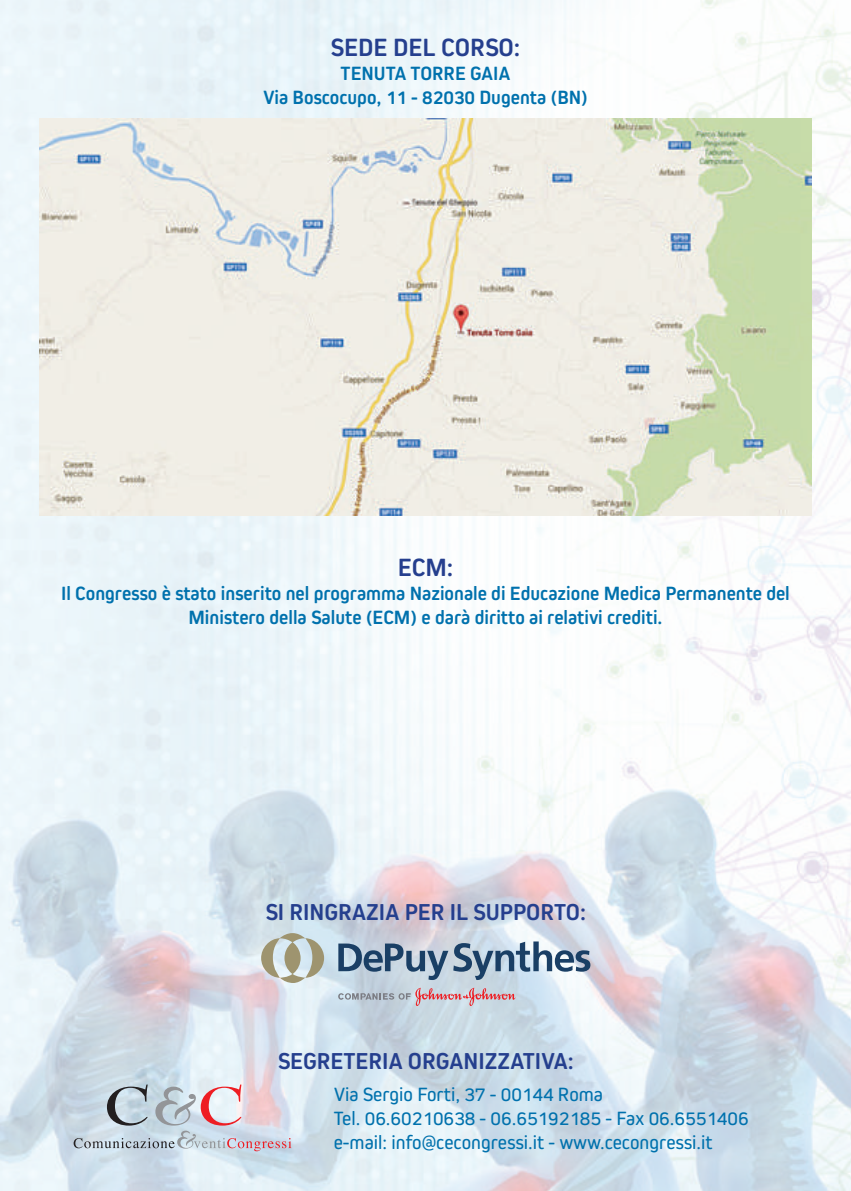
<style>
.page{position:relative;width:851px;height:1191px;background:#fff}
.page>*{position:absolute;margin:0;border:0;box-sizing:border-box;transform-origin:0 0}
.t1{font:700 26px "Kiro";color:#253f8e}
.t2{font:700 24px "Kiro";color:#253f8e}
.t3{font:700 20px/24px "Kiro";color:#0071ad;text-align:center}
.t4{font:20px/24px "Kiro";color:#0071ad}
</style>
<div class="page">
<img style="left:0;top:0;width:850px;height:1191px">
<svg style="left:338px;top:941px;width:252px;height:39px;background:#96aabd"></svg>
<svg style="left:261px;top:933px;width:63px;height:50px;background:#bfc2b8"></svg>
<svg style="left:338px;top:987px;width:177px;height:20px;background:#c6bec8"></svg>
<svg style="left:74px;top:1084px;width:217px;height:67px;background:#c9cad3"></svg>
<img style="left:40px;top:119px;width:771px;height:396px">
<h1 class="t1" style="left:330px;top:33px;width:191px">SEDE DEL CORSO:</h1>
<p class="t3" style="left:340px;top:62px;width:22px">Tenuta</p>
<p class="t3" style="left:410px;top:62px;width:22px">Torre</p>
<p class="t3" style="left:263px;top:62px;width:326px;text-align:left;text-indent:207px">Gaia<br>Via Boscocupo, 11 - 82030 Dugenta (BN)</p>
<h1 class="t1" style="left:397px;top:552px;width:57px">ECM:</h1>
<p class="t3" style="left:61px;top:581px;width:730px">Il Congresso è stato inserito nel programma Nazionale di Educazione Medica Permanente del<br>Ministero della Salute (ECM) e darà diritto ai relativi crediti.</p>
<p class="t2" style="left:265px;top:898px;width:322px">SI RINGRAZIA PER IL SUPPORTO:</p>
<p class="t2" style="left:278px;top:1047px;width:26px">Segreteria</p>
<p class="t2" style="left:408px;top:1047px;width:28px">Organizzativa</p>
<p class="t2" style="left:567px;top:1047px;width:7px">:</p>
<p class="t4" style="left:334px;top:1081px;width:416px">Via Sergio Forti, 37 - 00144 Roma<br>Tel. 06.60210638 - 06.65192185 - Fax 06.6551406 e-mail: info@cecongressi.it - www.cecongressi.it</p>
</div>
